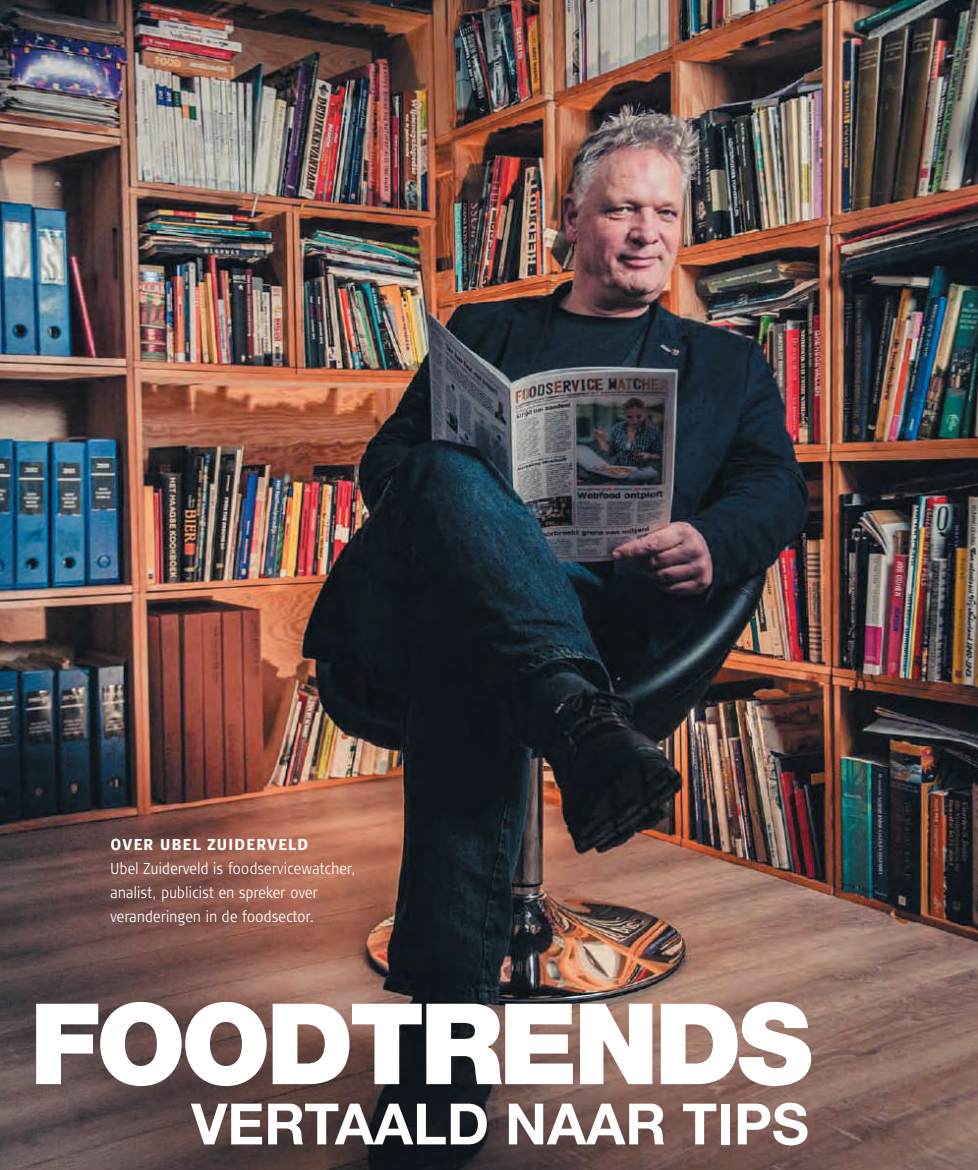
<style>
.page{position:relative;width:978px;height:1170px;background:#fff}
.page>*{position:absolute;margin:0;border:0;box-sizing:border-box;transform-origin:0 0}
.t1{font:900 112.5px "Helvetica Neue";letter-spacing:-.04em;color:#fff}
.t2{font:700 57px "Helvetica Neue";color:#fff}
.t3{font:300 15.75px/24px "Signa Column";letter-spacing:.03em;color:#fff;scale:.83 1}
.t4{font:900 15.75px "Signa Column";letter-spacing:.1em;color:#fff;scale:.83 1}
</style>
<div class="page">
<img style="left:0;top:0;width:978px;height:1169px">
<p class="t4" style="left:111px;top:838px;width:240px">OVER UBEL ZUIDERVELD</p>
<p class="t3" style="left:111px;top:857px;width:297px">Ubel Zuiderveld is foodservicewatcher, analist, publicist en spreker over veranderingen in de foodsector.</p>
<h1 class="t1" style="left:30px;top:1003px;width:784px">FOODTRENDS</h1>
<h2 class="t2" style="left:191px;top:1103px;width:619px">VERTAALD NAAR TIPS</h2>
</div>
